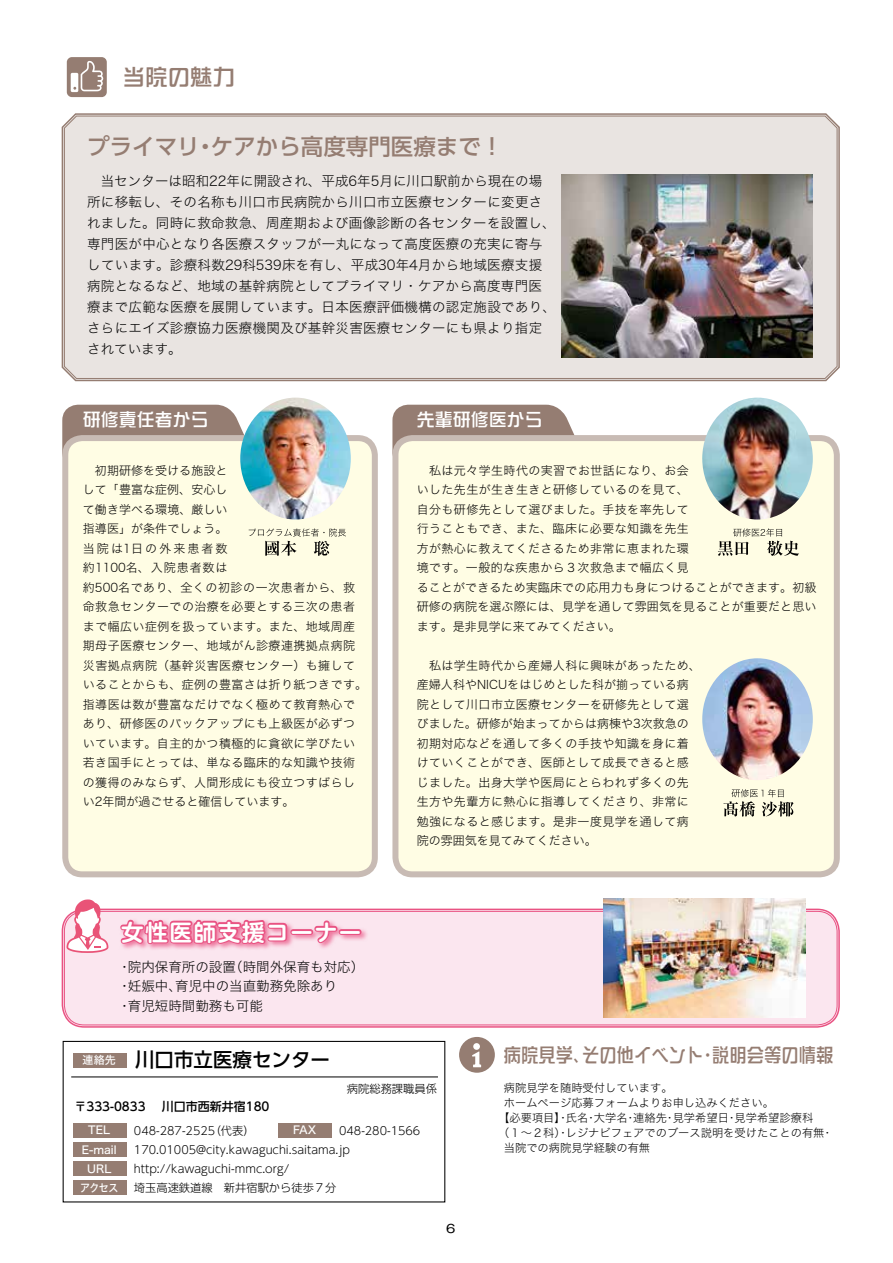
<style>
.page{position:relative;width:893px;height:1263px;background:#fff}
.page>*{position:absolute;margin:0;border:0;box-sizing:border-box;transform-origin:0 0}
.t1{font:500 22.5px "UD Shin Go Pro";color:#957d72}
.t2{font:700 22.5px "UD Shin M Go Pr 6 De";letter-spacing:.075em;color:#fff}
.t3{font:22.5px "DFP So Gei CID W5";color:#957d72}
.t4{font:19.5px "DFP So Gei CID W5";color:#957d72;scale:.89 1}
.t5{font:500 19.5px "UD Shin Go Pro";color:#000}
.t6{font:18px "DFP So Gei CID W5";color:#fff}
.t7{font:13.5px/21px "Hira Kaku Std N W2";letter-spacing:.02em;color:#000}
.t8{font:13.5px/19.5px "Hira Kaku Std N W2";color:#000}
.t9{font:12px/19.5px "Hira Kaku Std N W2";letter-spacing:.035em;color:#000}
.t10{font:500 12px "UD Shin Go Pro";color:#000}
.t11{font:11.55px "Gothic MB101 Pr 6";color:#000;scale:1.18 1}
.t12{font:300 11.25px/19px "UD Shin Go Pro";color:#000}
.t13{font:11.25px "Hira Kaku Std N W2";color:#000}
.t14{font:10.95px/19.2px "Hira Kaku Std N W5";color:#fff;text-align:center}
</style>
<div class="page">
<svg style="left:62px;top:404px;width:178px;height:44px;background:#9b847a"></svg>
<svg style="left:392px;top:404px;width:183px;height:44px;background:#9d877d"></svg>
<svg style="left:61px;top:113px;width:779px;height:269px;background:#beb0a9"></svg>
<div style="left:64px;top:115px;width:774px;height:264px;background:#e9e4e1"></div>
<div style="left:63px;top:1041px;width:382px;height:161px;border:1px solid #000"></div>
<div style="left:63px;top:910px;width:775px;height:116px;background:#fbe6ef;border-radius:21px"></div>
<div style="left:62px;top:909px;width:778px;height:119px;border:2px solid #e95383;border-radius:22px"></div>
<div style="left:64px;top:911px;width:773px;height:114px;border:1px solid #e95383;border-radius:20px"></div>
<div style="left:65px;top:438px;width:310px;height:436px;background:#fffde4;border-radius:17px"></div>
<div style="left:62px;top:435px;width:316px;height:442px;border:6px solid #c8bbb4;border-radius:17px"></div>
<div style="left:395px;top:438px;width:442px;height:436px;background:#fffde4;border-radius:17px"></div>
<div style="left:392px;top:435px;width:448px;height:442px;border:6px solid #c8bbb4;border-radius:17px"></div>
<img style="left:240px;top:398px;width:111px;height:121px">
<img style="left:702px;top:398px;width:111px;height:121px">
<img style="left:702px;top:658px;width:111px;height:122px">
<img style="left:561px;top:174px;width:251px;height:183px">
<div style="left:119px;top:918px;width:250px;height:33px;background:#e95383;opacity:.75"></div>
<svg style="left:119px;top:918px;width:170px;height:33px"></svg>
<div style="left:290px;top:929px;width:23px;height:6px;border:3px solid #e95383"></div>
<svg style="left:313px;top:919px;width:26px;height:26px"></svg>
<div style="left:339px;top:929px;width:22px;height:6px;border:3px solid #e95383"></div>
<div style="left:67px;top:57px;width:40px;height:40px;background:#957d72;border-radius:5px"></div>
<svg style="left:71px;top:61px;width:32px;height:31px"></svg>
<div style="left:459px;top:1037px;width:36px;height:36px;background:#957d72;border-radius:50%"></div>
<svg style="left:472px;top:1043px;width:9px;height:24px"></svg>
<svg style="left:67px;top:899px;width:41px;height:54px"></svg>
<svg style="left:249px;top:528px;width:97px;height:28px"></svg>
<svg style="left:718px;top:528px;width:81px;height:28px"></svg>
<svg style="left:723px;top:789px;width:70px;height:28px"></svg>
<div style="left:73px;top:1053px;width:53px;height:15px;background:#957d72"></div>
<hr style="left:71px;top:1077px;width:367px;height:1px;background:#000">
<div style="left:73px;top:1123px;width:53px;height:14px;background:#957d72"></div>
<div style="left:279px;top:1123px;width:53px;height:14px;background:#957d72"></div>
<div style="left:73px;top:1142px;width:53px;height:15px;background:#957d72"></div>
<div style="left:73px;top:1161px;width:53px;height:15px;background:#957d72"></div>
<div style="left:73px;top:1180px;width:53px;height:15px;background:#957d72"></div>
<img style="left:604px;top:898px;width:202px;height:119px">
<h1 class="t3" style="left:123px;top:65px;width:114px">当院の魅力</h1>
<h1 class="t1" style="left:87px;top:128px;width:418px">プライマリ・ケアから高度専門医療まで！</h1>
<p class="t7" style="left:87px;top:170px;width:470px">　当センターは昭和22年に開設され、平成6年5月に川口駅前から現在の場所に移転し、その名称も川口市民病院から川口市立医療センターに変更されました。同時に救命救急、周産期および画像診断の各センターを設置し、専門医が中心となり各医療スタッフが一丸になって高度医療の充実に寄与しています。診療科数29科539床を有し、平成30年4月から地域医療支援病院となるなど、地域の基幹病院としてプライマリ・ケアから高度専門医療まで広範な医療を展開しています。日本医療評価機構の認定施設であり、さらにエイズ診療協力医療機関及び基幹災害医療センターにも県より指定されています。</p>
<h3 class="t6" style="left:83px;top:410px;width:128px">研修責任者から</h3>
<h3 class="t6" style="left:417px;top:410px;width:127px">先輩研修医から</h3>
<p class="t9" style="left:83px;top:460px;width:286px">　初期研修を受ける施設と<br>して「豊富な症例、安心し<br>て働き学べる環境、厳しい<br>指導医」が条件でしょう。<br>当院は1日の外来患者数<br>約1100名、入院患者数は<br>約500名であり、全くの初診の一次患者から、救命救急センターでの治療を必要とする三次の患者まで幅広い症例を扱っています。また、地域周産期母子医療センター、地域がん診療連携拠点病院災害拠点病院（基幹災害医療センター）も擁していることからも、症例の豊富さは折り紙つきです。指導医は数が豊富なだけでなく極めて教育熱心であり、研修医のバックアップにも上級医が必ずついています。自主的かつ積極的に貪欲に学びたい若き国手にとっては、単なる臨床的な知識や技術の獲得のみならず、人間形成にも役立つすばらしい2年間が過ごせると確信しています。</p>
<p class="t9" style="left:417px;top:460px;width:401px">　私は元々学生時代の実習でお世話になり、お会<br>いした先生が生き生きと研修しているのを見て、<br>自分も研修先として選びました。手技を率先して<br>行うこともでき、また、臨床に必要な知識を先生<br>方が熱心に教えてくださるため非常に恵まれた環<br>境です。一般的な疾患から３次救急まで幅広く見<br>ることができるため実臨床での応用力も身につけることができます。初級研修の病院を選ぶ際には、見学を通して雰囲気を見ることが重要だと思います。是非見学に来てみてください。</p>
<p class="t9" style="left:417px;top:655px;width:286px">　私は学生時代から産婦人科に興味があったため、産婦人科やNICUをはじめとした科が揃っている病院として川口市立医療センターを研修先として選びました。研修が始まってからは病棟や3次救急の初期対応などを通して多くの手技や知識を身に着けていくことができ、医師として成長できると感じました。出身大学や医局にとらわれず多くの先生方や先輩方に熱心に指導してくださり、非常に勉強になると感じます。是非一度見学を通して病院の雰囲気を見てみてください。</p>
<h1 class="t2" style="left:121px;top:913px;width:242px">女性医師支援コーナー</h1>
<p class="t8" style="left:118px;top:956px;width:248px">・院内保育所の設置（時間外保育も対応）・妊娠中、育児中の当直勤務免除あり<br>・育児短時間勤務も可能</p>
<p class="t14" style="left:83px;top:1051px;width:35px">連絡先</p>
<h2 class="t5" style="left:135px;top:1044px;width:196px">川口市立医療センター</h2>
<p class="t12" style="left:347px;top:1079px;width:91px">病院総務課職員係</p>
<p class="t12" style="left:134px;top:1120px;width:288px">048-287-2525（代表）　　　　　　　　048-280-1566<br>170.01005@city.kawaguchi.saitama.jp http://kawaguchi-mmc.org/<br>埼玉高速鉄道線　新井宿駅から徒歩７分</p>
<p class="t10" style="left:74px;top:1097px;width:197px">〒333-0833　 川口市西新井宿180</p>
<p class="t14" style="left:88px;top:1121px;width:23px">TEL</p>
<p class="t14" style="left:293px;top:1121px;width:25px">FAX</p>
<p class="t14" style="left:80px;top:1140px;width:40px">E-mail<br>URL<br>アクセス</p>
<p class="t11" style="left:446px;top:1219px;width:9px">6</p>
<h2 class="t4" style="left:504px;top:1044px;width:372px">病院見学、その他イベント・説明会等の情報</h2>
<p class="t13" style="left:504px;top:1079px;width:170px">病院見学を随時受付しています。</p>
<p class="t13" style="left:504px;top:1094px;width:272px">ホームページ応募フォームよりお申し込みください。</p>
<p class="t13" style="left:498px;top:1109px;width:317px">【必要項目】・氏名・大学名・連絡先・見学希望日・見学希望診療科</p>
<p class="t13" style="left:498px;top:1124px;width:336px">（１～２科）・レジナビフェアでのブース説明を受けたことの有無・</p>
<p class="t13" style="left:504px;top:1139px;width:148px">当院での病院見学経験の有無</p>
</div>
